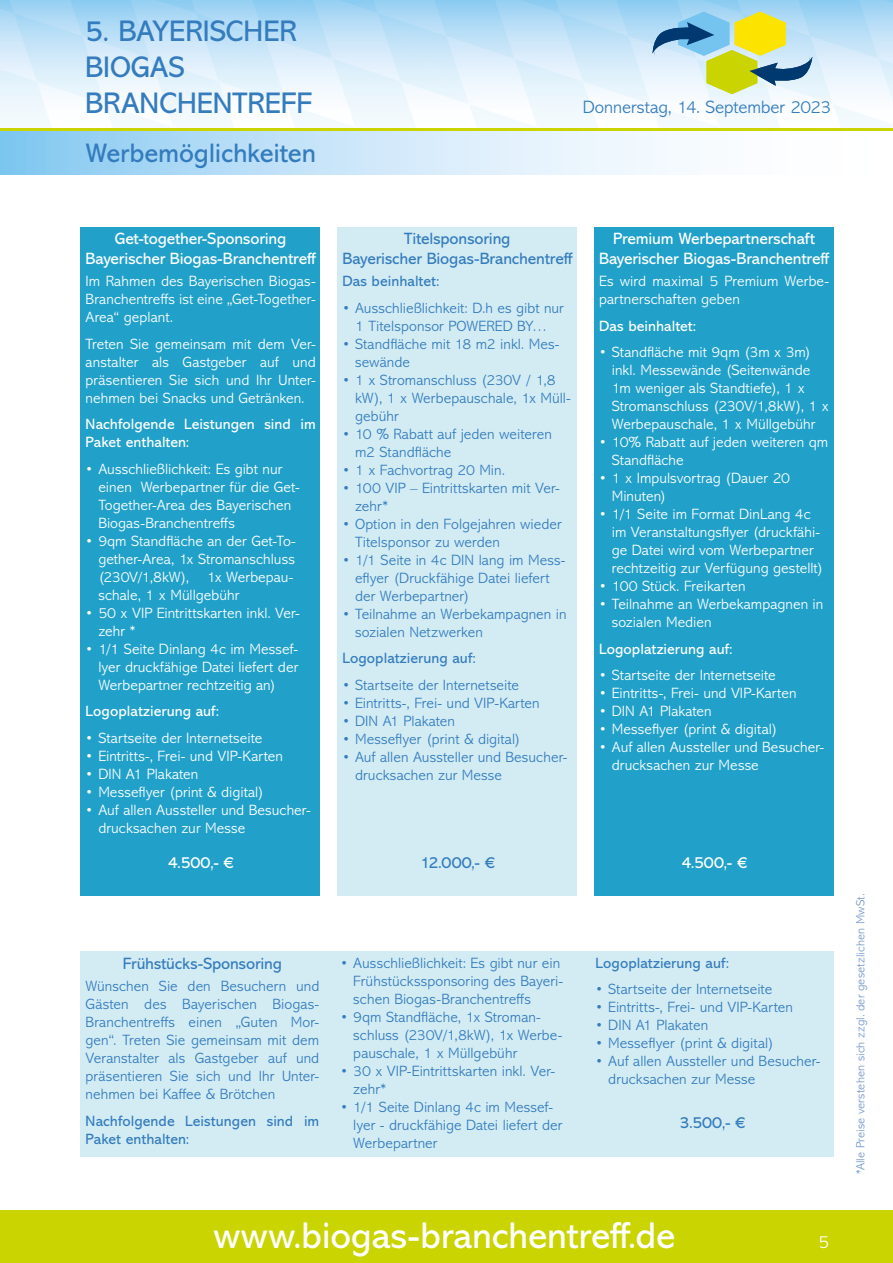
<style>
.page{position:relative;width:893px;height:1263px;background:#fff}
.page>*{position:absolute;margin:0;border:0;box-sizing:border-box;transform-origin:0 0}
.t1{font:37.5px "Abadi MT Pro";letter-spacing:-.005em;color:#fff}
.t2{font:30px/36px "Abadi MT Pro";letter-spacing:.005em;color:#347cbd}
.t3{font:27px "Abadi MT Pro";letter-spacing:-.005em;color:#347cbd}
.t4{font:300 18px "Abadi MT Pro";color:#347cbd}
.t5{font:300 18px "Abadi MT Pro";color:#fff}
.t6{font:16.5px/19.8px "Abadi MT Pro";letter-spacing:-.005em;color:#fff;text-align:center}
.t7{font:16.5px/19.8px "Abadi MT Pro";letter-spacing:-.005em;color:#347cbd;text-align:center}
.t8{font:300 15px/18px "Abadi MT Pro";letter-spacing:.005em;color:#fff}
.t9{font:300 15px/18px "Abadi MT Pro";letter-spacing:.005em;color:#347cbd}
.t10{font:15px/18px "Abadi MT Pro";letter-spacing:.005em;color:#fff}
.t11{font:15px/18px "Abadi MT Pro";letter-spacing:.005em;color:#347cbd}
.t12{font:300 12px "Abadi MT Pro";letter-spacing:.01em;color:#7299ce}
</style>
<div class="page">
<div style="left:0;top:1210px;width:893px;height:53px;background:#c9d400"></div>
<svg style="left:0;top:128px;width:893px;height:4px;background:#cbd93e"></svg>
<svg style="left:0;top:132px;width:685px;height:42px;background:#c4e4f8"></svg>
<svg style="left:0;top:0;width:893px;height:128px"></svg>
<svg style="left:652px;top:12px;width:160px;height:82px;background:#b6cfa9"></svg>
<div style="left:80px;top:227px;width:240px;height:669px;background:#21a1ca"></div>
<div style="left:594px;top:227px;width:240px;height:669px;background:#21a1ca"></div>
<div style="left:80px;top:951px;width:754px;height:205px;background:#d3ecf4"></div>
<div style="left:338px;top:227px;width:239px;height:669px;background:#d3ecf4"></div>
<h2 class="t2" style="left:85px;top:13px;width:229px">5. BAYERISCHER<br>BIOGAS<br>BRANCHENTREFF</h2>
<h3 class="t3" style="left:86px;top:138px;width:232px">Werbemöglichkeiten</h3>
<p class="t4" style="left:583px;top:97px;width:250px">Donnerstag, 14. September 2023</p>
<p class="t6" style="left:86px;top:229px;width:232px">Get-together-Sponsoring<br>Bayerischer Biogas-Branchentreff</p>
<p class="t8" style="left:86px;top:273px;width:232px;text-align:justify">Im Rahmen des Bayerischen Biogas-Branchentreffs ist eine „Get-Together-Area“ geplant.</p>
<p class="t8" style="left:86px;top:335px;width:232px;text-align:justify">Treten Sie gemeinsam mit dem Ver&shy;anstalter als Gastgeber auf und präsentieren Sie sich und Ihr Unter&shy;nehmen bei Snacks und Getränken.</p>
<p class="t10" style="left:86px;top:415px;width:232px">Nachfolgende Leistungen sind im<br>Paket enthalten:</p>
<p class="t8" style="left:98px;top:460px;width:203px;text-indent:-13px">• Ausschließlichkeit: Es gibt nur einen Werbepartner für die Get-<br>Together-Area des Bayerischen<br>Biogas-Branchentreffs</p>
<p class="t8" style="left:98px;top:532px;width:199px;text-indent:-13px">• 9qm Standfläche an der Get-To&shy;gether-Area, 1x Stromanschluss (230V/1,8kW), 1x Werbepau&shy;schale, 1 x Müllgebühr</p>
<p class="t8" style="left:98px;top:604px;width:203px;text-indent:-13px">• 50 x VIP Eintrittskarten inkl. Ver&shy;zehr *</p>
<p class="t8" style="left:98px;top:640px;width:201px;text-align:justify;text-indent:-13px">• 1/1 Seite Dinlang 4c im Messef&shy;lyer druckfähige Datei liefert der Werbepartner rechtzeitig an)</p>
<p class="t10" style="left:86px;top:702px;width:135px">Logoplatzierung auf:</p>
<p class="t8" style="left:86px;top:729px;width:178px">• Startseite der Internetseite</p>
<p class="t8" style="left:86px;top:747px;width:199px">• Eintritts-, Frei- und VIP-Karten</p>
<p class="t8" style="left:86px;top:765px;width:114px">• DIN A1 Plakaten</p>
<p class="t8" style="left:86px;top:783px;width:180px">• Messeflyer (print &amp; digital)</p>
<p class="t8" style="left:98px;top:801px;width:214px;text-indent:-13px">• Auf allen Aussteller und Besucher&shy;drucksachen zur Messe</p>
<p class="t6" style="left:168px;top:853px;width:67px">4.500,- €</p>
<p class="t7" style="left:420px;top:853px;width:76px">12.000,- €</p>
<p class="t6" style="left:681px;top:853px;width:67px">4.500,- €</p>
<p class="t6" style="left:599px;top:229px;width:232px">Premium Werbepartnerschaft<br>Bayerischer Biogas-Branchentreff</p>
<p class="t8" style="left:599px;top:273px;width:232px">Es wird maximal 5 Premium Werbe&shy;partnerschaften geben</p>
<p class="t10" style="left:599px;top:317px;width:99px">Das beinhaltet:</p>
<p class="t8" style="left:612px;top:344px;width:219px;text-indent:-13px">• Standfläche mit 9qm (3m x 3m) inkl. Messewände (Seitenwände<br>1m weniger als Standtiefe), 1 x<br>Stromanschluss (230V/1,8kW), 1 x<br>Werbepauschale, 1 x Müllgebühr</p>
<p class="t8" style="left:612px;top:434px;width:218px;text-indent:-13px">• 10% Rabatt auf jeden weiteren qm<br>Standfläche</p>
<p class="t8" style="left:612px;top:470px;width:180px;text-indent:-13px">• 1 x Impulsvortrag (Dauer 20<br>Minuten)</p>
<p class="t8" style="left:612px;top:506px;width:213px;text-indent:-13px">• 1/1 Seite im Format DinLang 4c im Veranstaltungsflyer (druckfähi&shy;ge Datei wird vom Werbepartner rechtzeitig zur Verfügung gestellt)</p>
<p class="t8" style="left:599px;top:578px;width:148px">• 100 Stück. Freikarten</p>
<p class="t8" style="left:612px;top:596px;width:213px;text-indent:-13px">• Teilnahme an Werbekampagnen in sozialen Medien</p>
<p class="t10" style="left:599px;top:640px;width:135px">Logoplatzierung auf:</p>
<p class="t8" style="left:599px;top:667px;width:178px">• Startseite der Internetseite</p>
<p class="t8" style="left:599px;top:685px;width:199px">• Eintritts-, Frei- und VIP-Karten</p>
<p class="t8" style="left:599px;top:703px;width:114px">• DIN A1 Plakaten</p>
<p class="t8" style="left:599px;top:721px;width:180px">• Messeflyer (print &amp; digital)</p>
<p class="t8" style="left:612px;top:739px;width:214px;text-indent:-13px">• Auf allen Aussteller und Besucher&shy;drucksachen zur Messe</p>
<p class="t7" style="left:342px;top:229px;width:232px">Titelsponsoring<br>Bayerischer Biogas-Branchentreff</p>
<p class="t11" style="left:342px;top:272px;width:99px">Das beinhaltet:</p>
<p class="t9" style="left:342px;top:299px;width:223px;text-align:center">• Ausschließlichkeit: D.h es gibt nur<br>1 Titelsponsor POWERED BY…</p>
<p class="t9" style="left:355px;top:335px;width:206px;text-indent:-13px">• Standfläche mit 18 m2 inkl. Mes&shy;sewände</p>
<p class="t9" style="left:355px;top:371px;width:217px;text-indent:-13px">• 1 x Stromanschluss (230V / 1,8 kW), 1 x Werbepauschale, 1x Müll&shy;gebühr</p>
<p class="t9" style="left:355px;top:425px;width:198px;text-indent:-13px">• 10 % Rabatt auf jeden weiteren m2 Standfläche</p>
<p class="t9" style="left:342px;top:461px;width:164px">• 1 x Fachvortrag 20 Min.</p>
<p class="t9" style="left:355px;top:479px;width:206px;text-indent:-13px">• 100 VIP – Eintrittskarten mit Ver&shy;zehr*</p>
<p class="t9" style="left:355px;top:515px;width:208px;text-indent:-13px">• Option in den Folgejahren wieder<br>Titelsponsor zu werden</p>
<p class="t9" style="left:355px;top:551px;width:212px;text-indent:-13px">• 1/1 Seite in 4c DIN lang im Mess&shy;eflyer (Druckfähige Datei liefert der Werbepartner)</p>
<p class="t9" style="left:355px;top:605px;width:213px;text-indent:-13px">• Teilnahme an Werbekampagnen in sozialen Netzwerken</p>
<p class="t11" style="left:342px;top:649px;width:135px">Logoplatzierung auf:</p>
<p class="t9" style="left:342px;top:676px;width:178px">• Startseite der Internetseite</p>
<p class="t9" style="left:342px;top:694px;width:199px">• Eintritts-, Frei- und VIP-Karten</p>
<p class="t9" style="left:342px;top:712px;width:114px">• DIN A1 Plakaten</p>
<p class="t9" style="left:342px;top:730px;width:180px">• Messeflyer (print &amp; digital)</p>
<p class="t9" style="left:355px;top:748px;width:214px;text-indent:-13px">• Auf allen Aussteller und Besucher&shy;drucksachen zur Messe</p>
<p class="t7" style="left:123px;top:953px;width:161px">Frühstücks-Sponsoring</p>
<p class="t9" style="left:86px;top:977px;width:235px;text-align:justify">Wünschen Sie den Besuchern und Gästen des Bayerischen Biogas-Branchentreffs einen „Guten Mor&shy;gen“. Treten Sie gemeinsam mit dem Veranstalter als Gastgeber auf und präsentieren Sie sich und Ihr Unter&shy;nehmen bei Kaffee &amp; Brötchen</p>
<p class="t11" style="left:86px;top:1112px;width:235px">Nachfolgende Leistungen sind im<br>Paket enthalten:</p>
<p class="t9" style="left:353px;top:954px;width:211px;text-indent:-13px">• Ausschließlichkeit: Es gibt nur ein<br>Frühstückssponsoring des Bayeri&shy;schen Biogas-Branchentreffs</p>
<p class="t9" style="left:353px;top:1008px;width:211px;text-indent:-13px">• 9qm Standfläche, 1x Stroman&shy;schluss (230V/1,8kW), 1x Werbe&shy;pauschale, 1 x Müllgebühr</p>
<p class="t9" style="left:353px;top:1062px;width:203px;text-indent:-13px">• 30 x VIP-Eintrittskarten inkl. Ver&shy;zehr*</p>
<p class="t9" style="left:353px;top:1098px;width:211px;text-indent:-13px">• 1/1 Seite Dinlang 4c im Messef&shy;lyer - druckfähige Datei liefert der<br>Werbepartner</p>
<p class="t11" style="left:595px;top:954px;width:135px">Logoplatzierung auf:</p>
<p class="t9" style="left:595px;top:980px;width:178px">• Startseite der Internetseite</p>
<p class="t9" style="left:595px;top:998px;width:199px">• Eintritts-, Frei- und VIP-Karten</p>
<p class="t9" style="left:595px;top:1016px;width:114px">• DIN A1 Plakaten</p>
<p class="t9" style="left:595px;top:1034px;width:180px">• Messeflyer (print &amp; digital)</p>
<p class="t9" style="left:608px;top:1052px;width:214px;text-indent:-13px">• Auf allen Aussteller und Besucher&shy;drucksachen zur Messe</p>
<p class="t7" style="left:679px;top:1113px;width:67px">3.500,- €</p>
<h1 class="t1" style="left:214px;top:1215px;width:463px">www.biogas-branchentreff.de</h1>
<p class="t5" style="left:818px;top:1232px;width:12px">5</p>
<p class="t12" style="left:854px;top:1174px;width:282px;rotate:-90deg">*Alle Preise verstehen sich zzgl. der gesetzlichen MwSt.</p>
</div>
